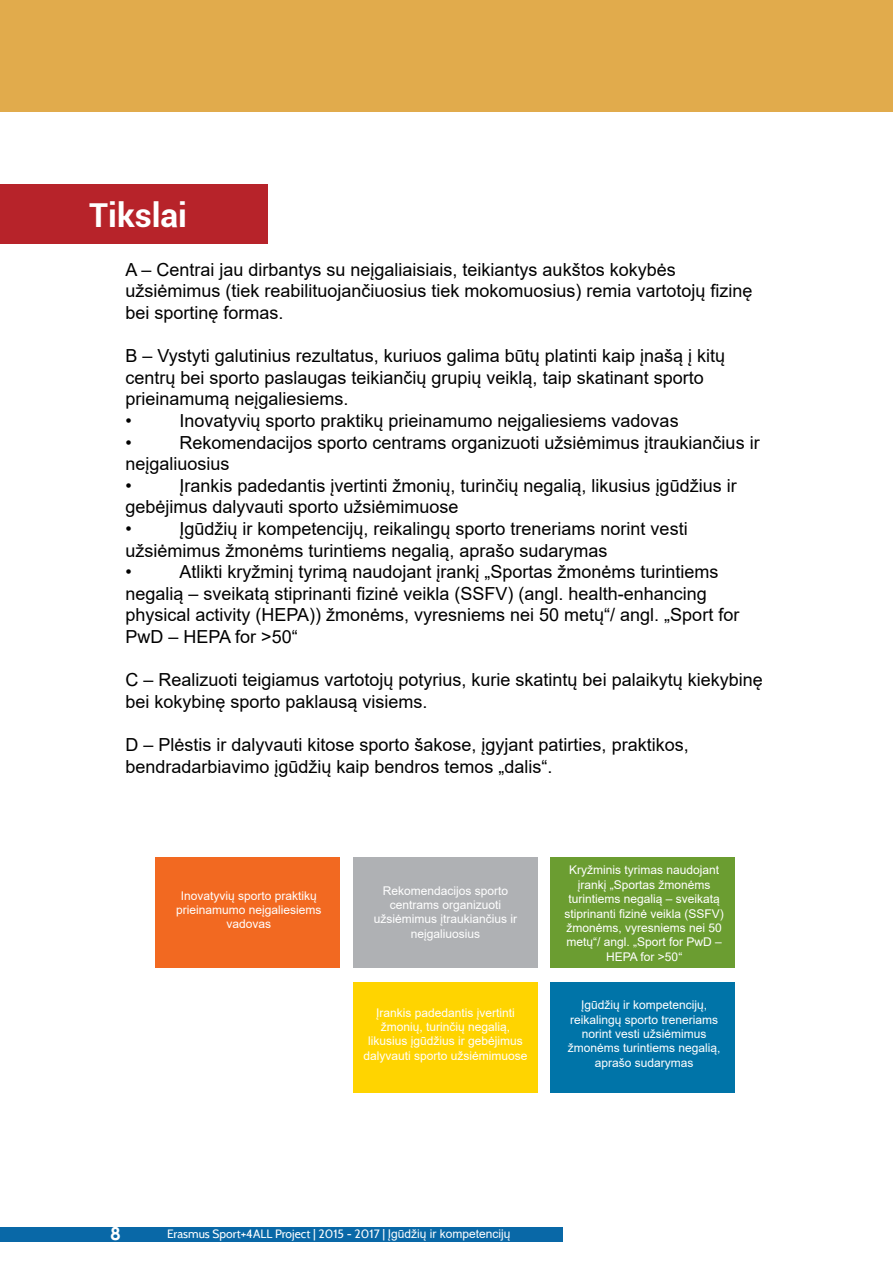
<style>
.page{position:relative;width:893px;height:1263px;background:#fff}
.page>*{position:absolute;margin:0;border:0;box-sizing:border-box;transform-origin:0 0}
.t1{font:700 33px "Roboto";color:#fff}
.t2{font:18px/21.6px "Arial";color:#000}
.t3{font:700 18px "Century Gothic";color:#fff}
.t4{font:12px/14.4px "Arial";color:#fff;text-align:center}
.t5{font:12px "Cabin";color:#fff}
.s1{font-family:"Arial"}
</style>
<div class="page">
<div style="left:0;top:0;width:893px;height:112px;background:#e1ab4c"></div>
<div style="left:0;top:1227px;width:563px;height:15px;background:#0968a7"></div>
<div style="left:156px;top:857px;width:184px;height:110px;background:#f26921"></div>
<div style="left:353px;top:857px;width:185px;height:110px;background:#afb1b4"></div>
<div style="left:353px;top:982px;width:185px;height:111px;background:#ffd400"></div>
<div style="left:551px;top:857px;width:184px;height:110px;background:#6b9d31"></div>
<div style="left:551px;top:982px;width:184px;height:111px;background:#0074a8"></div>
<div style="left:1px;top:184px;width:267px;height:59px;background:#b7232a"></div>
<h1 class="t1" style="left:89px;top:192px;width:99px">Tikslai</h1>
<p class="t2" style="left:125px;top:258px;width:629px">A – Centrai jau dirbantys su neįgaliaisiais, teikiantys aukštos kokybės užsiėmimus (tiek reabilituojančiuosius tiek mokomuosius) remia vartotojų fizinę bei sportinę formas.</p>
<p class="t2" style="left:125px;top:345px;width:601px">B – Vystyti galutinius rezultatus, kuriuos galima būtų platinti kaip įnašą į kitų centrų bei sporto paslaugas teikiančių grupių veiklą, taip skatinant sporto prieinamumą neįgaliesiems.<br>•</p>
<p class="t2" style="left:179px;top:410px;width:501px">Inovatyvių sporto praktikų prieinamumo neįgaliesiems vadovas</p>
<p class="t2" style="left:125px;top:431px;width:636px;text-indent:54px">Rekomendacijos sporto centrams organizuoti užsiėmimus įtraukiančius ir neįgaliuosius<br>•</p>
<p class="t2" style="left:125px;top:431px;width:8px">•</p>
<p class="t2" style="left:125px;top:474px;width:613px;text-indent:54px">Įrankis padedantis įvertinti žmonių, turinčių negalią, likusius įgūdžius ir gebėjimus dalyvauti sporto užsiėmimuose<br>•</p>
<p class="t2" style="left:125px;top:518px;width:564px;text-indent:54px">Įgūdžių ir kompetencijų, reikalingų sporto treneriams norint vesti užsiėmimus žmonėms turintiems negalią, aprašo sudarymas<br>•</p>
<p class="t2" style="left:125px;top:561px;width:615px;text-indent:54px">Atlikti kryžminį tyrimą naudojant įrankį „Sportas žmonėms turintiems negalią – sveikatą stiprinanti fizinė veikla (SSFV) (angl. health-enhancing physical activity (HEPA)) žmonėms, vyresniems nei 50 metų“/ angl. „Sport for PwD – HEPA for &gt;50“</p>
<p class="t2" style="left:125px;top:669px;width:639px">C – Realizuoti teigiamus vartotojų potyrius, kurie skatintų bei palaikytų kiekybinę bei kokybinę sporto paklausą visiems.</p>
<p class="t2" style="left:125px;top:734px;width:565px">D – Plėstis ir dalyvauti kitose sporto šakose, įgyjant patirties, praktikos, bendradarbiavimo įgūdžių kaip bendros temos „dalis“.</p>
<p class="t4" style="left:176px;top:888px;width:147px">Inovatyvių sporto praktikų prieinamumo neįgaliesiems vadovas</p>
<p class="t4" style="left:374px;top:883px;width:145px">Rekomendacijos sporto centrams organizuoti užsiėmimus įtraukiančius ir neįgaliuosius</p>
<p class="t4" style="left:564px;top:863px;width:161px">Kryžminis tyrimas naudojant įrankį „Sportas žmonėms turintiems negalią – sveikatą stiprinanti fizinė veikla (SSFV) žmonėms, vyresniems nei 50 metų“/ angl. „Sport for PwD –<br>HEPA for &gt;50“</p>
<p class="t4" style="left:363px;top:1005px;width:166px">Įrankis padedantis įvertinti žmonių, turinčių negalią, likusius įgūdžius ir gebėjimus dalyvauti sporto užsiėmimuose</p>
<p class="t4" style="left:568px;top:998px;width:154px">Įgūdžių ir kompetencijų, reikalingų sporto treneriams norint vesti užsiėmimus žmonėms turintiems negalią, aprašo sudarymas</p>
<p class="t3" style="left:111px;top:1220px;width:12px">8</p>
<p class="t5" style="left:167px;top:1227px;width:345px">Erasmus Sport+4ALL Project | 2015 - 2017 | <span class="s1">Įgūdžių ir kompetencijų</span></p>
</div>
